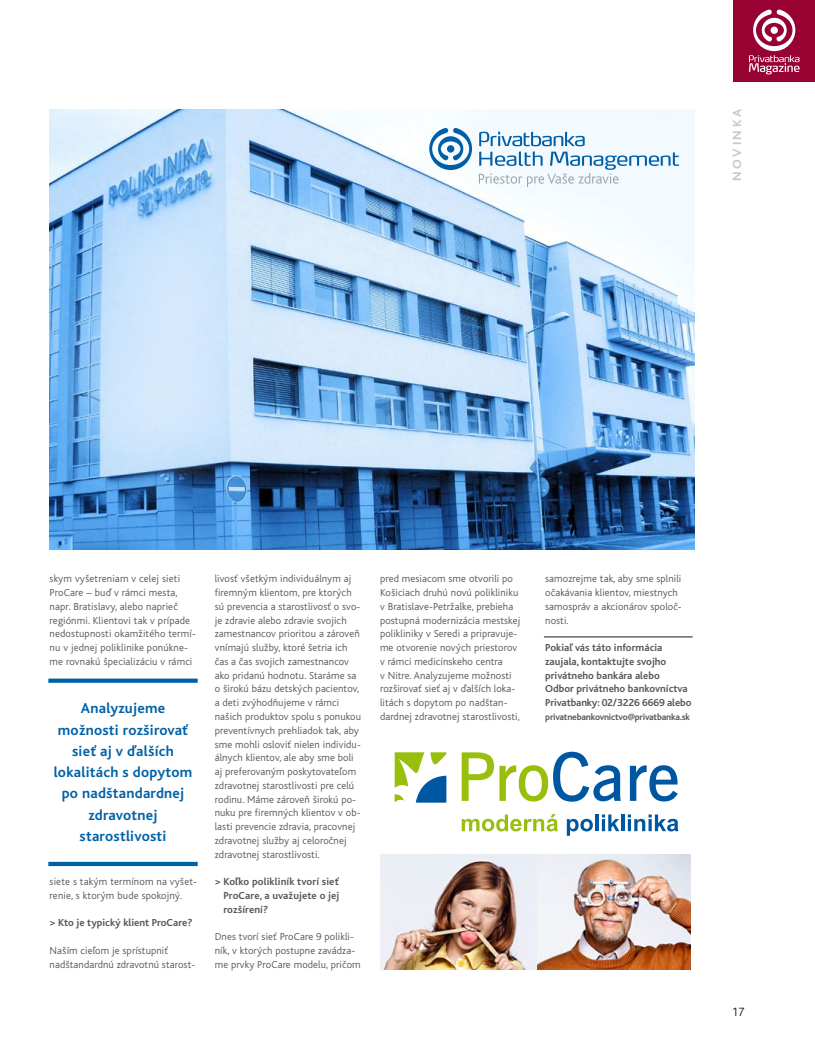
<style>
.page{position:relative;width:815px;height:1053px;background:#fff}
.page>*{position:absolute;margin:0;border:0;box-sizing:border-box;transform-origin:0 0}
.t1{font:700 15px/21.2px "Bliss CE";letter-spacing:.015em;color:#0061a6;text-align:center}
.t2{font:700 12.5px "Bliss CE";letter-spacing:.2em;color:#c6c7c9;scale:1.04 1}
.t3{font:300 12.5px "Bliss CE";color:#1a171c}
.t4{font:300 10.62px/13.8px "Bliss CE";letter-spacing:.01em;color:#58585a}
.t5{font:700 10.62px/13.8px "Bliss CE";color:#58585a;text-align:justify}
.t6{font:700 9.38px "Bliss CE";letter-spacing:-.02em;color:#58585a}
</style>
<div class="page">
<div style="left:733px;top:0;width:82px;height:81px;background:#980232"></div>
<svg style="left:749px;top:10px;width:51px;height:64px"></svg>
<img style="left:50px;top:109px;width:644px;height:440px">
<svg style="left:48px;top:678px;width:150px;height:4px"></svg>
<div style="left:48px;top:861px;width:150px;height:5px;background:#0061a6"></div>
<svg style="left:429px;top:128px;width:43px;height:42px"></svg>
<div style="left:447px;top:145px;width:7px;height:8px;background:#005ea6;border-radius:50%"></div>
<svg style="left:479px;top:132px;width:200px;height:55px"></svg>
<hr style="left:544px;top:636px;width:149px;height:1px;background:#1a171c">
<svg style="left:462px;top:814px;width:96px;height:17px"></svg>
<svg style="left:567px;top:818px;width:26px;height:17px"></svg>
<hr style="left:595px;top:814px;width:4px;height:17px;background:#0057a1">
<svg style="left:602px;top:814px;width:17px;height:17px"></svg>
<hr style="left:621px;top:814px;width:4px;height:17px;background:#0057a1">
<svg style="left:628px;top:814px;width:50px;height:17px"></svg>
<svg style="left:395px;top:752px;width:51px;height:50px"></svg>
<svg style="left:462px;top:751px;width:159px;height:50px"></svg>
<svg style="left:630px;top:765px;width:48px;height:36px"></svg>
<img style="left:537px;top:854px;width:154px;height:115px">
<img style="left:381px;top:854px;width:156px;height:115px">
<p class="t2" style="left:730px;top:181px;width:70px;rotate:-90deg">novinka</p>
<p class="t4" style="left:50px;top:572px;width:148px">skym vyšetreniam v celej sieti<br>ProCare – buď v rámci mesta, napr. Bratislavy, alebo naprieč regiónmi. Klientovi tak v prípade nedostupnosti okamžitého termí&shy;nu v jednej poliklinike ponúkne&shy;me rovnakú špecializáciu v rámci</p>
<h1 class="t1" style="left:54px;top:697px;width:140px">Analyzujeme možnosti rozširovať sieť aj v ďalších lokalitách s dopytom po nadštandardnej zdravotnej starostlivosti</h1>
<p class="t4" style="left:50px;top:874px;width:149px">siete s takým termínom na vyšet&shy;renie, s ktorým bude spokojný.</p>
<p class="t5" style="left:50px;top:916px;width:144px">&gt; Kto je typický klient ProCare?</p>
<p class="t4" style="left:50px;top:943px;width:147px">Naším cieľom je sprístupniť nadštandardnú zdravotnú starost-</p>
<p class="t4" style="left:215px;top:572px;width:148px">livosť všetkým individuálnym aj firemným klientom, pre ktorých sú prevencia a starostlivosť o svo&shy;je zdravie alebo zdravie svojich zamestnancov prioritou a zároveň vnímajú služby, ktoré šetria ich čas a čas svojich zamestnancov ako pridanú hodnotu. Staráme sa o širokú bázu detských pacientov, a deti zvýhodňujeme v rámci našich produktov spolu s ponukou preventívnych prehliadok tak, aby sme mohli osloviť nielen individu&shy;álnych klientov, ale aby sme boli aj preferovaným poskytovateľom zdravotnej starostlivosti pre celú rodinu. Máme zároveň širokú po&shy;nuku pre firemných klientov v ob&shy;lasti prevencie zdravia, pracovnej zdravotnej služby aj celoročnej zdravotnej starostlivosti.</p>
<p class="t5" style="left:223px;top:874px;width:117px;text-indent:-9px">&gt; Koľko polikliník tvorí sieť ProCare, a uvažujete o jej rozšírení?</p>
<p class="t4" style="left:215px;top:929px;width:147px">Dnes tvorí sieť ProCare 9 polikli&shy;ník, v ktorých postupne zavádza&shy;me prvky ProCare modelu, pričom</p>
<p class="t4" style="left:380px;top:572px;width:142px">pred mesiacom sme otvorili po<br>Košiciach druhú novú polikliniku v Bratislave-Petržalke, prebieha postupná modernizácia mestskej polikliniky v Seredi a pripravuje&shy;me otvorenie nových priestorov v rámci medicínskeho centra<br>v Nitre. Analyzujeme možnosti rozširovať sieť aj v ďalších loka&shy;litách s dopytom po nadštan&shy;dardnej zdravotnej starostlivosti,</p>
<p class="t4" style="left:545px;top:572px;width:138px">samozrejme tak, aby sme splnili očakávania klientov, miestnych samospráv a akcionárov spoloč&shy;nosti.</p>
<p class="t5" style="left:545px;top:641px;width:148px;text-align:left">Pokiaľ vás táto informácia zaujala, kontaktujte svojho privátneho bankára alebo<br>Odbor privátneho bankovníctva<br>Privatbanky: 02/3226 6669 alebo</p>
<p class="t6" style="left:545px;top:711px;width:146px">privatnebankovnictvo@privatbanka.sk</p>
<p class="t3" style="left:732px;top:1005px;width:14px">17</p>
</div>
